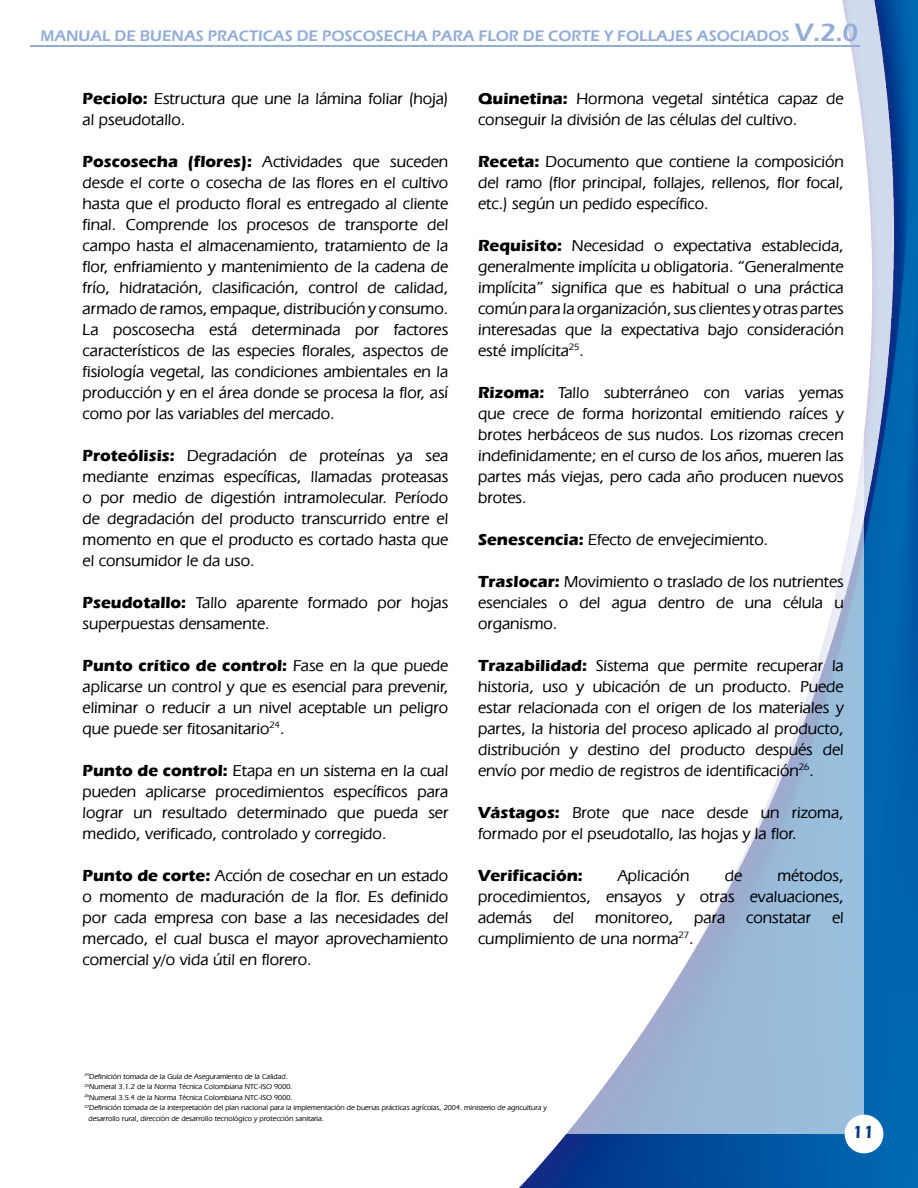
<style>
.page{position:relative;width:918px;height:1188px;background:#fff}
.page>*{position:absolute;margin:0;border:0;box-sizing:border-box;transform-origin:0 0}
.t1{font:600 18px "Eras ITC";color:#003782}
.t2{font:500 16.5px/21px "Eras IT Cby BT";color:#000;text-align:justify}
.t3{font:700 16.5px "Eras ITC";color:#000}
.t4{font:600 15.75px "Eras ITC";color:#93add6}
.t5{font:500 7.5px "Eras IT Cby BT";color:#000}
.s1{font-size:25.95px}
.s2{font-family:"Eras ITC";font-weight:700}
.s3{font-family:"Eras IT Cby BT";font-weight:500}
</style>
<div class="page">
<img style="left:499px;top:0;width:419px;height:1188px">
<svg style="left:499px;top:187px;width:365px;height:947px"></svg>
<div style="left:845px;top:1115px;width:38px;height:38px;background:#fff;border-radius:50%"></div>
<hr style="left:30px;top:45px;width:830px;height:1px;background:#93add6">
<p class="t4" style="left:40px;top:29px;width:820px">MANUAL DE BUENAS PRACTICAS DE POSCOSECHA PARA FLOR DE CORTE Y FOLLAJES ASOCIADOS <span class="s1">V.2.0</span></p>
<p class="t2" style="left:83px;top:89px;width:367px"><span class="s2">Peciolo:</span> Estructura que une la lámina foliar (hoja) al pseudotallo.</p>
<p class="t2" style="left:83px;top:152px;width:367px"><span class="s2">Poscosecha (flores):</span> Actividades que suceden desde el corte o cosecha de las flores en el cultivo hasta que el producto floral es entregado al cliente final. Comprende los procesos de transporte del campo hasta el almacenamiento, tratamiento de la flor, enfriamiento y mantenimiento de la cadena de frío, hidratación, clasificación, control de calidad, armado de ramos, empaque, distribución y consumo.<br>La poscosecha está determinada por factores característicos de las especies florales, aspectos de fisiología vegetal, las condiciones ambientales en la producción y en el área donde se procesa la flor, así como por las variables del mercado.</p>
<p class="t2" style="left:83px;top:446px;width:367px"><span class="s2">Proteólisis:</span> Degradación de proteínas ya sea mediante enzimas específicas, llamadas proteasas o por medio de digestión intramolecular. Período de degradación del producto transcurrido entre el momento en que el producto es cortado hasta que el consumidor le da uso.</p>
<p class="t2" style="left:83px;top:593px;width:367px"><span class="s2">Pseudotallo:</span> Tallo aparente formado por hojas superpuestas densamente.</p>
<p class="t3" style="left:83px;top:658px;width:367px">Punto crítico de control: <span class="s3">Fase en la que puede</span></p>
<p class="t2" style="left:83px;top:677px;width:367px">aplicarse un control y que es esencial para prevenir, eliminar o reducir a un nivel aceptable un peligro que puede ser fitosanitario<sup>24</sup>.</p>
<p class="t2" style="left:83px;top:761px;width:367px"><span class="s2">Punto de control:</span> Etapa en un sistema en la cual pueden aplicarse procedimientos específicos para lograr un resultado determinado que pueda ser medido, verificado, controlado y corregido.</p>
<p class="t2" style="left:83px;top:866px;width:367px"><span class="s2">Punto de corte:</span> Acción de cosechar en un estado o momento de maduración de la flor. Es definido por cada empresa con base a las necesidades del mercado, el cual busca el mayor aprovechamiento comercial y/o vida útil en florero.</p>
<p class="t2" style="left:478px;top:89px;width:367px"><span class="s2">Quinetina:</span> Hormona vegetal sintética capaz de conseguir la división de las células del cultivo.</p>
<p class="t2" style="left:478px;top:152px;width:367px"><span class="s2">Receta:</span> Documento que contiene la composición del ramo (flor principal, follajes, rellenos, flor focal, etc.) según un pedido específico.</p>
<p class="t2" style="left:478px;top:236px;width:367px"><span class="s2">Requisito:</span> Necesidad o expectativa establecida, generalmente implícita u obligatoria. “Generalmente implícita” significa que es habitual o una práctica común para la organización, sus clientes y otras partes interesadas que la expectativa bajo consideración esté implícita<sup>25</sup>.</p>
<p class="t2" style="left:478px;top:383px;width:367px"><span class="s2">Rizoma:</span> Tallo subterráneo con varias yemas que crece de forma horizontal emitiendo raíces y brotes herbáceos de sus nudos. Los rizomas crecen indefinidamente; en el curso de los años, mueren las partes más viejas, pero cada año producen nuevos brotes.</p>
<p class="t2" style="left:478px;top:530px;width:292px"><span class="s2">Senescencia:</span> Efecto de envejecimiento.</p>
<p class="t2" style="left:478px;top:572px;width:367px"><span class="s2">Traslocar:</span> Movimiento o traslado de los nutrientes esenciales o del agua dentro de una célula u organismo.</p>
<p class="t2" style="left:478px;top:656px;width:367px"><span class="s2">Trazabilidad:</span> Sistema que permite recuperar la historia, uso y ubicación de un producto. Puede estar relacionada con el origen de los materiales y partes, la historia del proceso aplicado al producto, distribución y destino del producto después del envío por medio de registros de identificación<sup>26</sup>.</p>
<p class="t2" style="left:478px;top:803px;width:367px"><span class="s2">Vástagos:</span> Brote que nace desde un rizoma, formado por el pseudotallo, las hojas y la flor.</p>
<p class="t3" style="left:478px;top:868px;width:106px">Verificación:</p>
<p class="t2" style="left:618px;top:866px;width:73px">Aplicación</p>
<p class="t2" style="left:725px;top:866px;width:19px">de</p>
<p class="t2" style="left:478px;top:866px;width:367px;text-indent:299px">métodos, procedimientos, ensayos y otras evaluaciones, además</p>
<p class="t2" style="left:553px;top:908px;width:23px">del</p>
<p class="t2" style="left:595px;top:908px;width:80px">monitoreo,</p>
<p class="t2" style="left:694px;top:908px;width:32px">para</p>
<p class="t2" style="left:746px;top:908px;width:66px">constatar</p>
<p class="t2" style="left:832px;top:908px;width:13px">el</p>
<p class="t2" style="left:478px;top:929px;width:217px">cumplimiento de una norma<sup>27</sup>.</p>
<p class="t5" style="left:84px;top:1073px;width:205px"><sup>24</sup>Definición tomada de la Guía de Aseguramiento de la Calidad.</p>
<p class="t5" style="left:84px;top:1084px;width:210px"><sup>25</sup>Numeral 3.1.2 de la Norma Técnica Colombiana NTC-ISO 9000.</p>
<p class="t5" style="left:84px;top:1094px;width:210px"><sup>26</sup>Numeral 3.5.4 de la Norma Técnica Colombiana NTC-ISO 9000.</p>
<p class="t5" style="left:84px;top:1105px;width:464px"><sup>27</sup>Definición tomada de la interpretación del plan nacional para la implementación de buenas prácticas agrícolas, 2004. ministerio de agricultura y</p>
<p class="t5" style="left:89px;top:1115px;width:237px">desarrollo rural, dirección de desarrollo tecnológico y protección sanitaria.</p>
<p class="t1" style="left:852px;top:1124px;width:23px">11</p>
</div>
